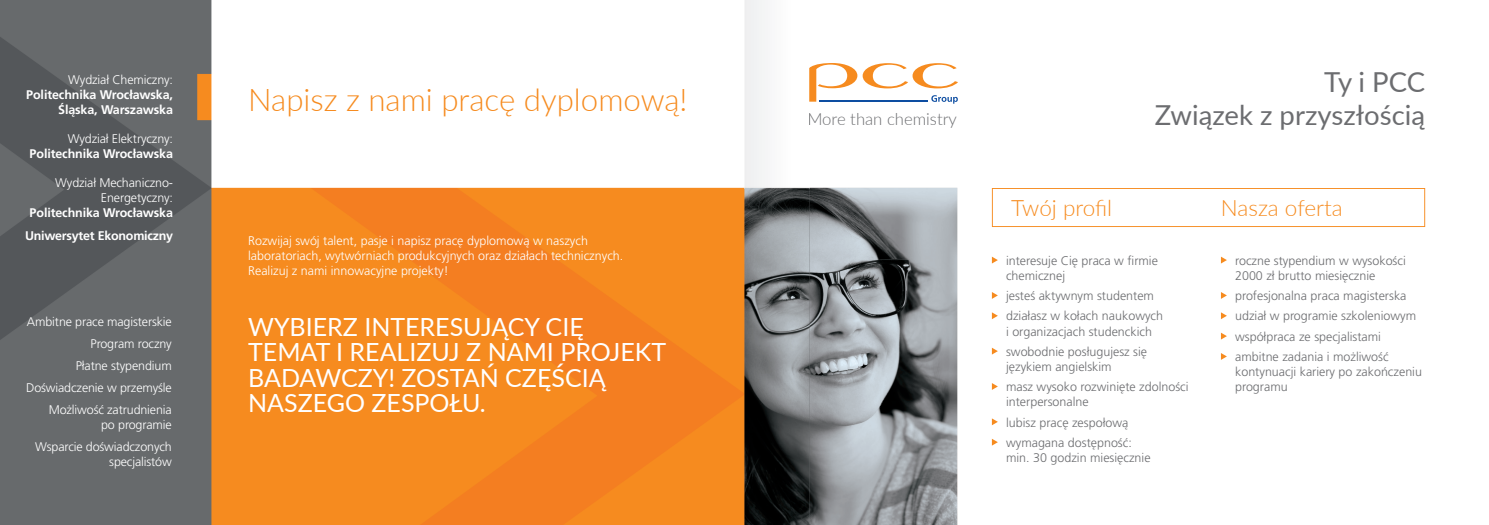
<style>
.page{position:relative;width:1489px;height:525px;background:#fff}
.page>*{position:absolute;margin:0;border:0;box-sizing:border-box;transform-origin:0 0}
.t1{font:300 31.25px "Lato";color:#f68b1f}
.t2{font:27.5px "Lato";color:#6c6d70}
.t3{font:25px/25px "Lato";color:#fff}
.t4{font:300 22.5px "Lato";color:#f68b1f}
.t5{font:300 16.75px "Lato";color:#6c6d70}
.t6{font:300 12.5px/20.4px "Frutiger LT Pro";color:#6c6d70}
.t7{font:300 12.5px/22.1px "Frutiger LT Pro";letter-spacing:-.01em;color:#fff;text-align:right}
.t8{font:700 12.5px/15px "Frutiger LT Pro";letter-spacing:-.01em;color:#fff;text-align:right}
</style>
<div class="page">
<img style="left:0;top:0;width:1426px;height:524px">
<svg style="left:991px;top:188px;width:433px;height:39px"></svg>
<svg style="left:1220px;top:256px;width:6px;height:7px"></svg>
<svg style="left:1220px;top:292px;width:6px;height:7px"></svg>
<svg style="left:1220px;top:312px;width:6px;height:7px"></svg>
<svg style="left:1220px;top:332px;width:6px;height:7px"></svg>
<svg style="left:1220px;top:353px;width:6px;height:7px"></svg>
<svg style="left:991px;top:256px;width:6px;height:7px"></svg>
<svg style="left:991px;top:292px;width:6px;height:7px"></svg>
<svg style="left:991px;top:312px;width:6px;height:7px"></svg>
<svg style="left:991px;top:347px;width:6px;height:7px"></svg>
<svg style="left:991px;top:383px;width:6px;height:7px"></svg>
<svg style="left:991px;top:418px;width:6px;height:7px"></svg>
<svg style="left:991px;top:438px;width:6px;height:7px"></svg>
<img style="left:744px;top:0;width:65px;height:524px">
<svg style="left:809px;top:113px;width:1px;height:15px"></svg>
<svg style="left:809px;top:63px;width:149px;height:41px"></svg>
<h2 class="t2" style="left:1323px;top:62px;width:102px">Ty i PCC</h2>
<p class="t7" style="left:68px;top:69px;width:106px">Wydział Chemiczny:</p>
<p class="t8" style="left:26px;top:87px;width:148px">Politechnika Wrocławska,<br>Śląska, Warszawska</p>
<p class="t7" style="left:68px;top:128px;width:107px">Wydział Elektryczny:</p>
<p class="t8" style="left:30px;top:146px;width:145px">Politechnika Wrocławska</p>
<p class="t7" style="left:55px;top:175px;width:119px;line-height:15px">Wydział Mechaniczno-<br>Energetyczny:</p>
<p class="t8" style="left:25px;top:202px;width:149px;line-height:22.1px;text-align:center">Politechnika Wrocławska<br>Uniwersytet Ekonomiczny</p>
<h3 class="t4" style="left:1011px;top:192px;width:102px">Twój profil</h3>
<h3 class="t4" style="left:1220px;top:192px;width:123px">Nasza oferta</h3>
<p class="t6" style="left:1234px;top:253px;width:172px;line-height:15px">roczne stypendium w wysokości<br>2000 zł brutto miesięcznie</p>
<p class="t6" style="left:1234px;top:285px;width:183px">profesjonalna praca magisterska udział w programie szkoleniowym współpraca ze specjalistami ambitne zadania i możliwość</p>
<p class="t6" style="left:1234px;top:364px;width:188px;line-height:15px">kontynuacji kariery po zakończeniu programu</p>
<h1 class="t1" style="left:248px;top:78px;width:441px">Napisz z nami pracę dyplomową!</h1>
<h3 class="t5" style="left:807px;top:107px;width:151px">More than chemistry</h3>
<h2 class="t2" style="left:1154px;top:95px;width:272px">Związek z przyszłością</h2>
<p class="t7" style="left:248px;top:233px;width:376px;line-height:15px;text-align:left">Rozwijaj swój talent, pasje i napisz pracę dyplomową w naszych laboratoriach, wytwórniach produkcyjnych oraz działach technicznych.<br>Realizuj z nami innowacyjne projekty!</p>
<p class="t6" style="left:1006px;top:253px;width:153px;line-height:15px">interesuje Cię praca w firmie chemicznej</p>
<p class="t6" style="left:1006px;top:285px;width:158px">jesteś aktywnym studentem działasz w kołach naukowych</p>
<p class="t6" style="left:1006px;top:321px;width:147px">i organizacjach studenckich swobodnie posługujesz się</p>
<p class="t6" style="left:1006px;top:356px;width:184px">językiem angielskim<br>masz wysoko rozwinięte zdolności</p>
<p class="t6" style="left:1006px;top:391px;width:127px">interpersonalne<br>lubisz pracę zespołową wymagana dostępność:</p>
<p class="t6" style="left:1006px;top:447px;width:146px">min. 30 godzin miesięcznie</p>
<p class="t7" style="left:26px;top:310px;width:147px">Ambitne prace magisterskie<br>Program roczny<br>Płatne stypendium<br>Doświadczenie w przemyśle<br>Możliwość zatrudnienia</p>
<p class="t7" style="left:35px;top:414px;width:138px">po programie<br>Wsparcie doświadczonych</p>
<p class="t7" style="left:109px;top:451px;width:64px">specjalistów</p>
<h3 class="t3" style="left:248px;top:313px;width:419px">WYBIERZ INTERESUJĄCY CIĘ<br>TEMAT I REALIZUJ Z NAMI PROJEKT<br>BADAWCZY! ZOSTAŃ CZĘŚCIĄ<br>NASZEGO ZESPOŁU.</h3>
</div>
